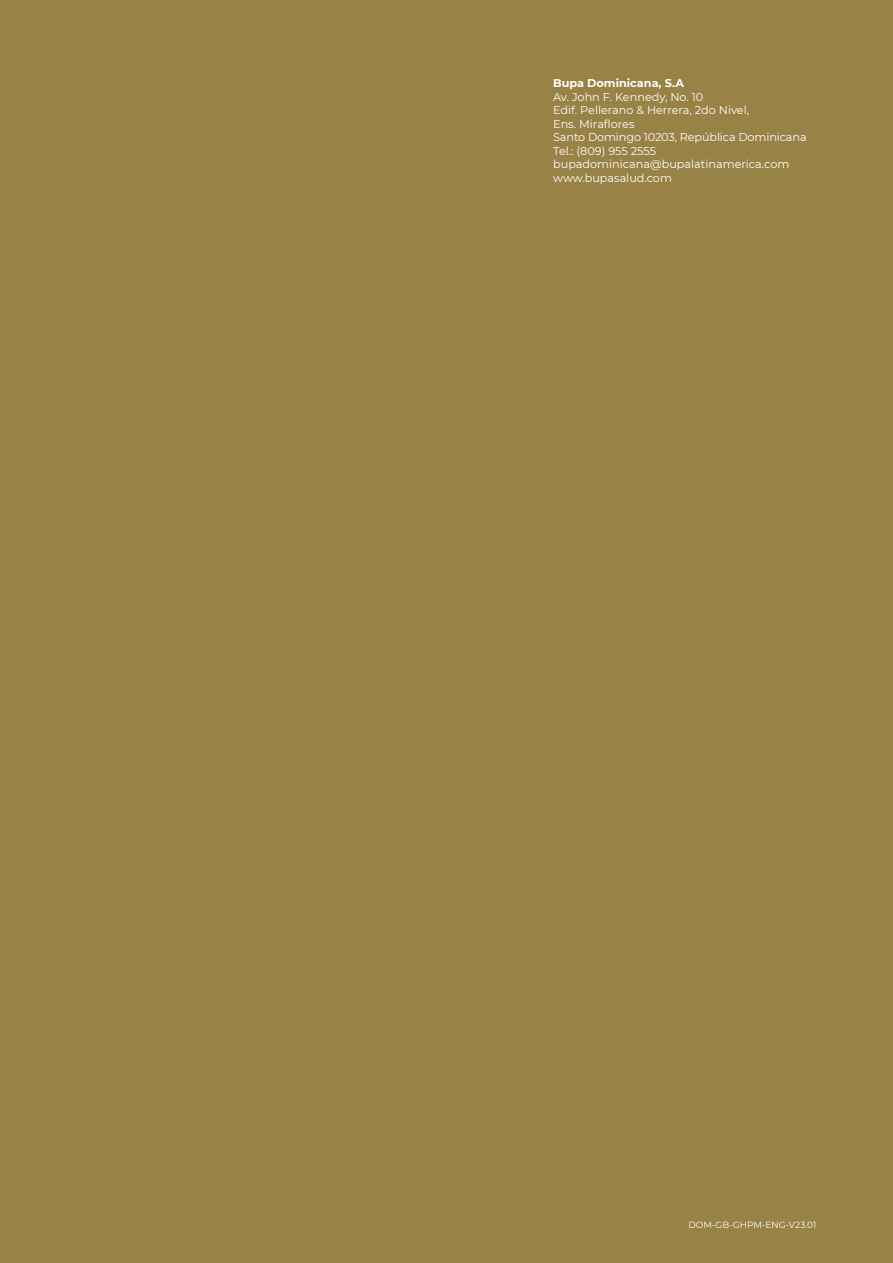
<style>
.page{position:relative;width:893px;height:1263px;background:#998245}
.page>*{position:absolute;margin:0;border:0;box-sizing:border-box;transform-origin:0 0}
.t1{font:11.25px/13.5px "Montserrat";color:#fff}
.t2{font:700 11.25px "Montserrat";color:#fff}
.t3{font:9px "Montserrat";color:#fff}
</style>
<div class="page">
<p class="t2" style="left:553px;top:75px;width:132px">Bupa Dominicana, S.A</p>
<p class="t1" style="left:553px;top:90px;width:255px">Av. John F. Kennedy, No. 10<br>Edif. Pellerano &amp; Herrera, 2do Nivel,<br>Ens. Miraflores<br>Santo Domingo 10203, República Dominicana<br>Tel.: (809) 955 2555 bupadominicana@bupalatinamerica.com www.bupasalud.com</p>
<p class="t3" style="left:688px;top:1218px;width:130px">DOM-GB-GHPM-ENG-V23.01</p>
</div>
